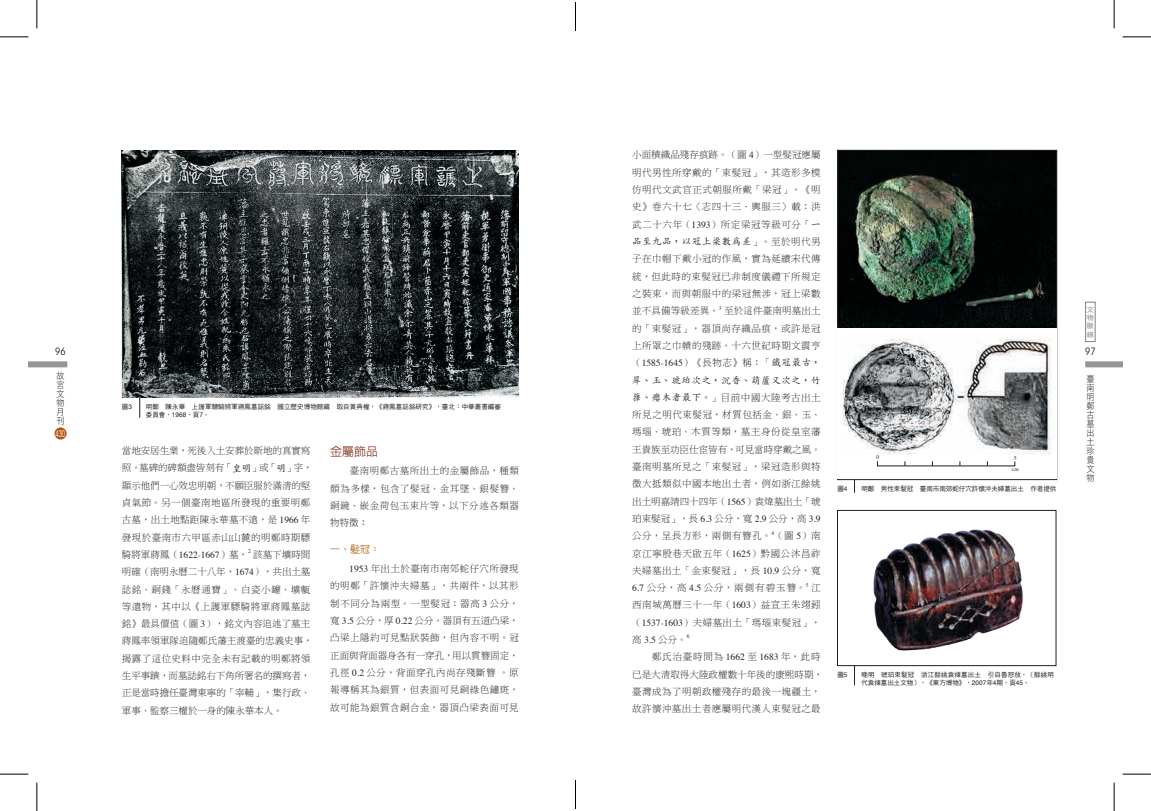
<style>
.page{position:relative;width:1151px;height:811px;background:#fff}
.page>*{position:absolute;margin:0;border:0;box-sizing:border-box;transform-origin:0 0}
.t1{font:500 12px "AR Hei B5";color:#8d3d28}
.t2{font:500 10px "AR Hei B5";color:#b56011}
.t3{font:condensed 10px "ITC Avant Garde Std";color:#231f20}
.t4{font:9.5px/17.3px "DF Ming Std W3";letter-spacing:.05em;color:#231f20;text-align:justify}
.t5{font:9.5px/17.3px "DF Ming Std W3";letter-spacing:.005em;color:#231f20}
.t6{font:500 9.5px "AR Kai B5";letter-spacing:.055em;color:#231f20}
.t7{font:9px/9px "DF Hei Std W3";color:#231f20;scale:.9 1}
.t8{font:condensed 9px "ITC Avant Garde Std";color:#fff;scale:.7 1}
.t9{font:6.7px/8.4px "DF Hei Std W5";color:#808285;text-align:justify;scale:1.05 1}
.t10{font:6.5px/8px "DF Hei Std W5";letter-spacing:.01em;color:#231f20}
.t11{font:5.7px/11.8px "Times";color:#231f20;text-align:center}
.t12{font:5.5px "Times";color:#231f20}
.s1{font-family:"Times"}
.s2{font-family:"AR Kai B5";font-weight:500}
.s3{font-family:"DF Ming Std W3";font-weight:400}
.s4{font-family:"Helvetica"}
</style>
<div class="page">
<div style="left:1085px;top:361px;width:38px;height:6px;background:#939598"></div>
<div style="left:28px;top:361px;width:39px;height:6px;background:#939598"></div>
<div style="left:55px;top:427px;width:12px;height:12px;background:#b45212;border-radius:50%"></div>
<div style="left:1085px;top:302px;width:10px;height:40px;border:1px solid #808285"></div>
<hr style="left:140px;top:324px;width:1px;height:94px;background:#231f20">
<img style="left:122px;top:150px;width:397px;height:247px">
<hr style="left:854px;top:400px;width:1px;height:93px;background:#231f20">
<hr style="left:854px;top:589px;width:1px;height:96px;background:#231f20">
<div style="left:837px;top:510px;width:219px;height:155px;background:#fff"></div>
<img style="left:873px;top:529px;width:150px;height:122px">
<div style="left:837px;top:510px;width:219px;height:156px;border:1px solid #231f20"></div>
<img style="left:839px;top:152px;width:216px;height:176px">
<div style="left:837px;top:150px;width:220px;height:330px;border:1px solid #231f20"></div>
<div style="left:838px;top:328px;width:219px;height:151px;background:#fff"></div>
<img style="left:842px;top:339px;width:209px;height:115px">
<svg style="left:0;top:37px;width:28px;height:1px"></svg>
<svg style="left:1123px;top:37px;width:28px;height:1px"></svg>
<svg style="left:0;top:774px;width:28px;height:1px"></svg>
<svg style="left:1123px;top:774px;width:28px;height:1px"></svg>
<svg style="left:37px;top:0;width:1px;height:28px"></svg>
<svg style="left:37px;top:782px;width:1px;height:29px"></svg>
<svg style="left:1114px;top:0;width:1px;height:28px"></svg>
<svg style="left:1114px;top:782px;width:1px;height:29px"></svg>
<svg style="left:575px;top:3px;width:1px;height:28px"></svg>
<svg style="left:575px;top:780px;width:1px;height:28px"></svg>
<p class="t4" style="left:632px;top:146px;width:190px">小面積織品殘存痕跡。（圖 <span class="s1">4</span>）一型髮冠應屬明代男性所穿戴的「束髮冠」，其造形多模仿明代文武官正式朝服所戴「梁冠」。《明史》卷六十七〈志四十三．輿服三〉載：洪武二十六年（<span class="s1">1393</span>）所定梁冠等級可分「<span class="s2">一</span></p>
<p class="t6" style="left:632px;top:237px;width:190px">品至九品，以冠上梁數為差<span class="s3">」。至於明代男</span></p>
<p class="t4" style="left:632px;top:250px;width:190px">子在巾帽下戴小冠的作風，實為延續宋代傳統，但此時的束髮冠已非制度儀禮下所規定之裝束，而與朝服中的梁冠無涉，冠上梁數並不具備等級差異。</p>
<p class="t12" style="left:719px;top:303px;width:4px">3</p>
<p class="t4" style="left:632px;top:302px;width:190px;text-indent:92px">至於這件臺南明墓出土的「束髮冠」，器頂尚存織品痕，或許是冠上所罩之巾幘的殘跡。十六世紀時期文震亨（<span class="s1">1585-1645</span>）《長物志》稱：「<span class="s2">鐵冠最古，</span></p>
<p class="t6" style="left:632px;top:375px;width:190px">犀、玉、琥珀次之，沉香、葫蘆又次之，竹</p>
<p class="t4" style="left:632px;top:388px;width:190px"><span class="s2">籜、癭木者最下。</span>」目前中國大陸考古出土所見之明代束髮冠，材質包括金、銀、玉、瑪瑙、琥珀、木質等類，墓主身份從皇室藩王貴族至功臣仕宦皆有，可見當時穿戴之風。臺南明墓所見之「束髮冠」，梁冠造形與特徵大抵類似中國本地出土者，例如浙江餘姚出土明嘉靖四十四年（<span class="s1">1565</span>）袁煒墓出土「琥珀束髮冠」，長 <span class="s1">6.3</span> 公分，寬 <span class="s1">2.9</span> 公分，高 <span class="s1">3.9</span>公分，呈長方形，兩側有簪孔。（圖 <span class="s1">5</span>）南</p>
<p class="t9" style="left:1087px;top:305px;width:8px">文物脈絡</p>
<p class="t3" style="left:1085px;top:345px;width:12px">97</p>
<p class="t3" style="left:55px;top:345px;width:12px">96</p>
<p class="t7" style="left:56px;top:370px;width:10px">故宮文物月刊</p>
<p class="t7" style="left:1086px;top:374px;width:10px;text-align:justify">臺南明鄭古墓出土珍貴文物</p>
<p class="t10" style="left:122px;top:402px;width:12px">圖<span class="s4">3</span></p>
<p class="t10" style="left:146px;top:402px;width:357px">明鄭　陳永華　上護軍驃騎將軍蔣鳳墓誌銘　國立歷史博物館藏　取自黃典權，《蔣鳳墓誌銘研究》，臺北：中華叢書編審委員會，<span class="s4">1968</span>，頁<span class="s4">7</span>。</p>
<p class="t8" style="left:55px;top:428px;width:16px">430</p>
<p class="t5" style="left:122px;top:442px;width:192px">當地安居生業，死後入土安葬於斯地的真實寫照。墓碑的碑額盡皆刻有「<span class="s2">皇明</span>」或「<span class="s2">明</span>」字，顯示他們一心效忠明朝，不願臣服於滿清的堅貞氣節。另一個臺南地區所發現的重要明鄭古墓，出土地點距陳永華墓不遠，是 <span class="s1">1966</span> 年發現於臺南市六甲區赤山山麓的明鄭時期驃騎將軍蔣鳳（<span class="s1">1622-1667</span>）墓，</p>
<p class="t1" style="left:330px;top:446px;width:49px">金屬飾品</p>
<p class="t4" style="left:330px;top:462px;width:190px">　　臺南明鄭古墓所出土的金屬飾品，種類頗為多樣，包含了髮冠、金耳墜、銀髮簪、銅鏡、嵌金荷包玉束片等，以下分述各類器物特徵：</p>
<p class="t2" style="left:330px;top:544px;width:51px">一、髮冠：</p>
<p class="t4" style="left:330px;top:560px;width:190px">　　<span class="s1">1953</span> 年出土於臺南市南郊蛇仔穴所發現的明鄭「許懷沖夫婦墓」，共兩件，以其形制不同分為兩型。一型髮冠：器高 <span class="s1">3</span> 公分，寬 <span class="s1">3.5</span> 公分，厚 <span class="s1">0.22</span> 公分。器頂有五道凸梁，凸梁上隱約可見點狀裝飾，但內容不明。冠正面與背面器身各有一穿孔，用以貫簪固定，孔徑 <span class="s1">0.2</span> 公分，背面穿孔內尚存殘斷簪 。原報導稱其為銀質，但表面可見銅綠色鏽斑，故可能為銀質含銅合金，器頂凸梁表面可見</p>
<p class="t11" style="left:876px;top:451px;width:4px">0</p>
<p class="t11" style="left:1012px;top:451px;width:8px">5 cm</p>
<p class="t10" style="left:837px;top:484px;width:12px">圖<span class="s4">4</span></p>
<p class="t10" style="left:861px;top:484px;width:196px">明鄭　男性束髮冠　臺南市南郊蛇仔穴許懷沖夫婦墓出土　作者提供</p>
<p class="t12" style="left:771px;top:527px;width:4px">4</p>
<p class="t4" style="left:632px;top:544px;width:190px">京江寧殷巷天啟五年（<span class="s1">1625</span>）黔國公沐昌祚夫婦墓出土「金束髮冠」，長 <span class="s1">10.9</span> 公分，寬<span class="s1">6.7</span> 公分，高 <span class="s1">4.5</span> 公分，兩側有碧玉簪。</p>
<p class="t12" style="left:248px;top:546px;width:4px">2</p>
<p class="t5" style="left:122px;top:546px;width:192px;text-indent:131px">該墓下壙時間明確（南明永曆二十八年，<span class="s1">1674</span>），共出土墓誌銘、銅錢「永曆通寶」、白瓷小罐、壙甎等遺物，其中以《上護軍驃騎將軍蔣鳳墓誌銘》最具價值（圖 <span class="s1">3</span>），銘文內容追述了墓主蔣鳳率領軍隊追隨鄭氏藩主渡臺的忠義史事，揭露了這位史料中完全未有記載的明鄭將領生平事蹟，而墓誌銘右下角所署名的撰寫者，正是當時擔任臺灣東寧的「宰輔」，集行政、軍事、監察三權於一身的陳永華本人。</p>
<p class="t12" style="left:806px;top:579px;width:4px">5</p>
<p class="t4" style="left:632px;top:579px;width:190px;text-indent:179px">江西南城萬曆三十一年（<span class="s1">1603</span>）益宣王朱翊鈏（<span class="s1">1537-1603</span>）夫婦墓出土「瑪瑙束髮冠」，高 <span class="s1">3.5</span> 公分。</p>
<p class="t12" style="left:687px;top:631px;width:4px">6</p>
<p class="t4" style="left:632px;top:648px;width:192px;text-align:left">　　鄭氏治臺時間為 <span class="s1">1662</span> 至 <span class="s1">1683</span> 年，此時已是大清取得大陸政權數十年後的康熙時期，臺灣成為了明朝政權殘存的最後一塊疆土，故許懷沖墓出土者應屬明代漢人束髮冠之最</p>
<p class="t10" style="left:837px;top:670px;width:12px">圖<span class="s4">5</span></p>
<p class="t10" style="left:861px;top:670px;width:194px">晚明　琥珀束髮冠　浙江餘姚袁煒墓出土　引自魯怒放，〈餘姚明代袁煒墓出土文物〉，《東方博物》，<span class="s4">2007</span>年<span class="s4">4</span>期，頁<span class="s4">45</span>。</p>
</div>
